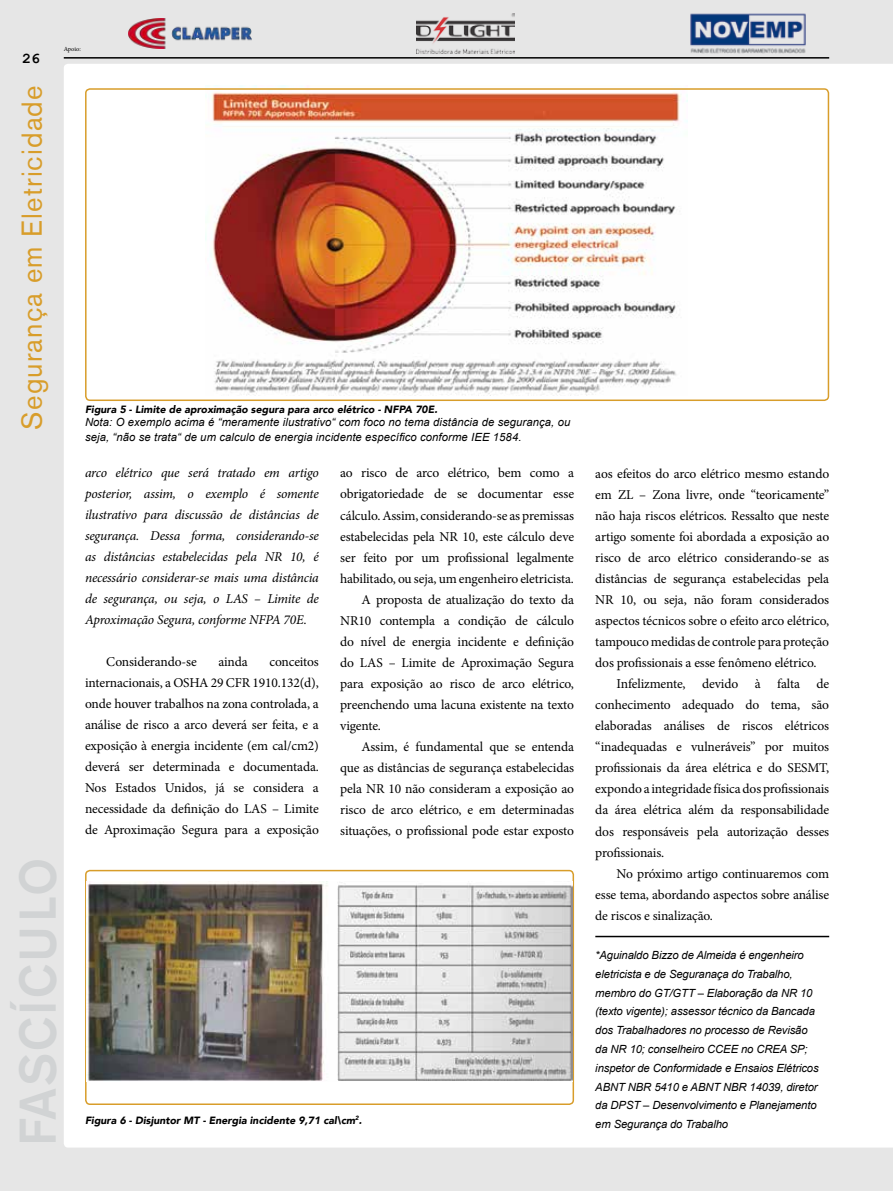
<style>
.page{position:relative;width:893px;height:1191px;background:#e6e6e6}
.page>*{position:absolute;margin:0;border:0;box-sizing:border-box;transform-origin:0 0}
.t1{font:500 51px "Akzidenz Grotesk BE";letter-spacing:.04em;color:#d1d3d4}
.t2{font:28.5px "Akzidenz Grotesk BE";letter-spacing:.04em;color:#d89d2a}
.t3{font:700 15px "Courier New";color:#000}
.t4{font:13.5px/21px "Minion Pro";letter-spacing:-.01em;color:#000;text-align:justify}
.t5{font:italic 13.5px/21px "Minion Pro";letter-spacing:-.02em;color:#000;text-align:justify}
.t6{font:italic 11.25px/18.8px "Arial";letter-spacing:-.01em;color:#000}
.t7{font:italic 11.25px/15px "Arial";letter-spacing:.01em;color:#000}
.t8{font:italic 900 10.5px "Avenir";color:#000}
.t9{font:6.3px "Minion Pro";letter-spacing:-.005em;color:#000}
</style>
<div class="page">
<div style="left:64px;top:64px;width:829px;height:1083px;background:#fff"></div>
<hr style="left:64px;top:57px;width:765px;height:2px;background:#000">
<img style="left:690px;top:13px;width:116px;height:41px">
<img style="left:416px;top:13px;width:98px;height:41px">
<img style="left:128px;top:19px;width:124px;height:29px">
<img style="left:206px;top:85px;width:481px;height:310px">
<div style="left:85px;top:88px;width:744px;height:313px;border:2px solid #d89d2a;border-radius:4px"></div>
<div style="left:86px;top:870px;width:487px;height:234px;background:#fff;border-radius:4px"></div>
<div style="left:85px;top:870px;width:489px;height:235px;border:2px solid #d89d2a;border-radius:4px"></div>
<hr style="left:595px;top:935px;width:234px;height:2px;background:#000">
<img style="left:87px;top:882px;width:486px;height:199px">
<p class="t3" style="left:22px;top:49px;width:19px">26</p>
<h2 class="t2" style="left:15px;top:429px;width:345px;rotate:-90deg">Segurança em Eletricidade</h2>
<p class="t9" style="left:64px;top:45px;width:19px">Apoio:</p>
<p class="t8" style="left:85px;top:400px;width:354px">Figura 5 - Limite de aproximação segura para arco elétrico - NFPA 70E.</p>
<p class="t7" style="left:85px;top:415px;width:487px">Nota: O exemplo acima é “meramente ilustrativo“ com foco no tema distância de segurança, ou seja, “não se trata“ de um calculo de energia incidente específico conforme IEE 1584.</p>
<p class="t5" style="left:85px;top:462px;width:235px">arco elétrico que será tratado em artigo posterior, assim, o exemplo é somente ilustrativo para discussão de distâncias de segurança. Dessa forma, considerando-se as distâncias estabelecidas pela NR 10, é necessário considerar-se mais uma distância de segurança, ou seja, o LAS – Limite de Aproximação Segura, conforme NFPA 70E.</p>
<p class="t4" style="left:106px;top:651px;width:92px">Considerando-se</p>
<p class="t4" style="left:218px;top:651px;width:31px">ainda</p>
<p class="t4" style="left:340px;top:463px;width:235px">ao risco de arco elétrico, bem como a</p>
<p class="t4" style="left:340px;top:484px;width:235px">obrigatoriedade de se documentar esse</p>
<p class="t4" style="left:340px;top:505px;width:235px">cálculo. Assim, considerando-se as premissas</p>
<p class="t4" style="left:340px;top:526px;width:235px">estabelecidas pela NR 10, este cálculo deve</p>
<p class="t4" style="left:340px;top:547px;width:235px">ser feito por um profissional legalmente</p>
<p class="t4" style="left:340px;top:568px;width:235px">habilitado, ou seja, um engenheiro eletricista.</p>
<p class="t4" style="left:361px;top:589px;width:214px">A proposta de atualização do texto da</p>
<p class="t4" style="left:340px;top:610px;width:235px">NR10 contempla a condição de cálculo</p>
<p class="t4" style="left:340px;top:631px;width:235px">do nível de energia incidente e definição</p>
<p class="t4" style="left:340px;top:652px;width:235px">do LAS – Limite de Aproximação Segura</p>
<p class="t4" style="left:340px;top:673px;width:235px">para exposição ao risco de arco elétrico,</p>
<p class="t4" style="left:340px;top:694px;width:235px">preenchendo uma lacuna existente na texto</p>
<p class="t4" style="left:340px;top:715px;width:42px">vigente.</p>
<p class="t4" style="left:361px;top:736px;width:214px">Assim, é fundamental que se entenda</p>
<p class="t4" style="left:340px;top:757px;width:235px">que as distâncias de segurança estabelecidas</p>
<p class="t4" style="left:340px;top:778px;width:235px">pela NR 10 não consideram a exposição ao</p>
<p class="t4" style="left:340px;top:799px;width:235px">risco de arco elétrico, e em determinadas</p>
<p class="t4" style="left:340px;top:820px;width:235px">situações, o profissional pode estar exposto</p>
<p class="t4" style="left:85px;top:651px;width:235px;text-indent:184px">conceitos internacionais, a OSHA 29 CFR 1910.132(d), onde houver trabalhos na zona controlada, a análise de risco a arco deverá ser feita, e a exposição à energia incidente (em cal/cm2) deverá ser determinada e documentada.<br>Nos Estados Unidos, já se considera a necessidade da definição do LAS – Limite de Aproximação Segura para a exposição</p>
<h1 class="t1" style="left:7px;top:1146px;width:290px;rotate:-90deg">Fascículo</h1>
<p class="t8" style="left:85px;top:1111px;width:278px">Figura 6 - Disjuntor MT - Energia incidente 9,71 cal\cm<sup>2</sup>.</p>
<p class="t4" style="left:595px;top:463px;width:235px">aos efeitos do arco elétrico mesmo estando</p>
<p class="t4" style="left:595px;top:484px;width:235px">em ZL – Zona livre, onde “teoricamente”</p>
<p class="t4" style="left:595px;top:505px;width:235px">não haja riscos elétricos. Ressalto que neste</p>
<p class="t4" style="left:595px;top:526px;width:235px">artigo somente foi abordada a exposição ao</p>
<p class="t4" style="left:595px;top:547px;width:235px">risco de arco elétrico considerando-se as</p>
<p class="t4" style="left:595px;top:568px;width:235px">distâncias de segurança estabelecidas pela</p>
<p class="t4" style="left:595px;top:589px;width:235px">NR 10, ou seja, não foram considerados</p>
<p class="t4" style="left:595px;top:610px;width:235px">aspectos técnicos sobre o efeito arco elétrico,</p>
<p class="t4" style="left:595px;top:631px;width:235px">tampouco medidas de controle para proteção</p>
<p class="t4" style="left:595px;top:652px;width:223px">dos profissionais a esse fenômeno elétrico.</p>
<p class="t4" style="left:617px;top:673px;width:214px">Infelizmente, devido à falta de</p>
<p class="t4" style="left:595px;top:694px;width:235px">conhecimento adequado do tema, são</p>
<p class="t4" style="left:595px;top:715px;width:235px">elaboradas análises de riscos elétricos</p>
<p class="t4" style="left:595px;top:736px;width:235px">“inadequadas e vulneráveis” por muitos</p>
<p class="t4" style="left:595px;top:757px;width:235px">profissionais da área elétrica e do SESMT,</p>
<p class="t4" style="left:595px;top:778px;width:235px">expondo a integridade física dos profissionais</p>
<p class="t4" style="left:595px;top:799px;width:235px">da área elétrica além da responsabilidade</p>
<p class="t4" style="left:595px;top:820px;width:235px">dos responsáveis pela autorização desses</p>
<p class="t4" style="left:595px;top:841px;width:70px">profissionais.</p>
<p class="t4" style="left:617px;top:862px;width:214px">No próximo artigo continuaremos com</p>
<p class="t4" style="left:595px;top:883px;width:235px">esse tema, abordando aspectos sobre análise</p>
<p class="t4" style="left:595px;top:904px;width:119px">de riscos e sinalização.</p>
<p class="t6" style="left:595px;top:946px;width:225px">*Aguinaldo Bizzo de Almeida é engenheiro eletricista e de Seguranaça do Trabalho, membro do GT/GTT – Elaboração da NR 10 (texto vigente); assessor técnico da Bancada dos Trabalhadores no processo de Revisão da NR 10; conselheiro CCEE no CREA SP; inspetor de Conformidade e Ensaios Elétricos ABNT NBR 5410 e ABNT NBR 14039, diretor da DPST – Desenvolvimento e Planejamento em Segurança do Trabalho</p>
</div>
